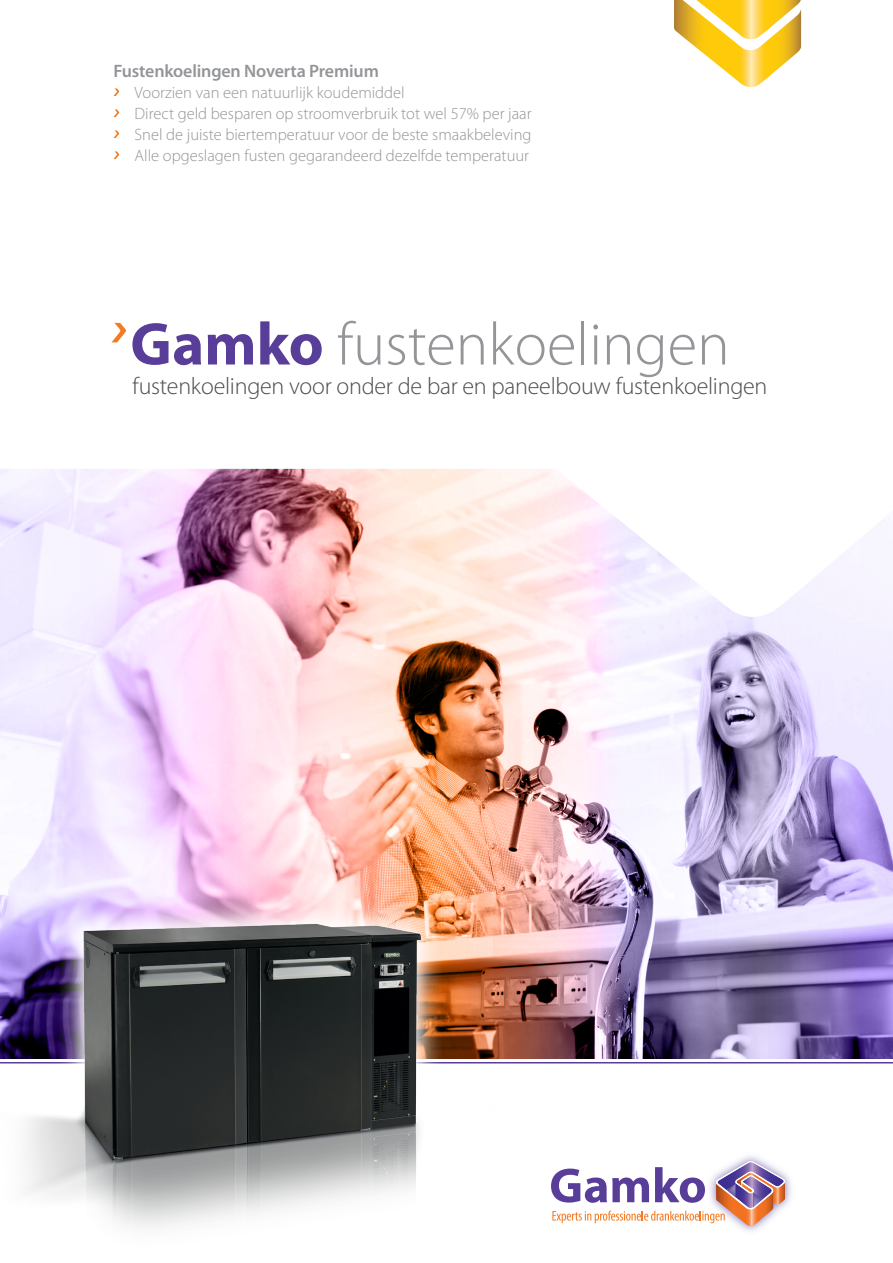
<style>
.page{position:relative;width:893px;height:1263px;background:#fff}
.page>*{position:absolute;margin:0;border:0;box-sizing:border-box;transform-origin:0 0}
.t1{font:300 60.75px "Myriad Pro";color:#939598}
.t2{font:300 24px "Myriad Pro";letter-spacing:-.01em;color:#4b4c4d}
.t3{font:600 18px "Myriad Pro";letter-spacing:-.01em;color:#939598}
.t4{font:300 16.5px/21px "Myriad Pro";color:#939598}
.s1{font-weight:700;color:#593e99}
</style>
<div class="page">
<hr style="left:0;top:1062px;width:893px;height:1px;background:#593e99">
<img style="left:0;top:621px;width:893px;height:437px">
<svg style="left:0;top:9px;width:893px;height:612px"></svg>
<img style="left:674px;top:0;width:127px;height:87px">
<svg style="left:113px;top:88px;width:6px;height:8px"></svg>
<svg style="left:113px;top:109px;width:6px;height:8px"></svg>
<svg style="left:113px;top:130px;width:6px;height:8px"></svg>
<svg style="left:113px;top:151px;width:6px;height:8px"></svg>
<svg style="left:111px;top:323px;width:15px;height:19px"></svg>
<img style="left:0;top:862px;width:754px;height:365px">
<img style="left:703px;top:1148px;width:88px;height:84px">
<svg style="left:551px;top:1161px;width:234px;height:65px"></svg>
<p class="t3" style="left:113px;top:60px;width:267px">Fustenkoelingen Noverta Premium</p>
<p class="t4" style="left:135px;top:82px;width:398px">Voorzien van een natuurlijk koudemiddel<br>Direct geld besparen op stroomverbruik tot wel 57% per jaar Snel de juiste biertemperatuur voor de beste smaakbeleving Alle opgeslagen fusten gegarandeerd dezelfde temperatuur</p>
<h1 class="t1" style="left:130px;top:308px;width:601px"><span class="s1">Gamko</span> fustenkoelingen</h1>
<h2 class="t2" style="left:133px;top:372px;width:636px">fustenkoelingen voor onder de bar en paneelbouw fustenkoelingen</h2>
</div>
